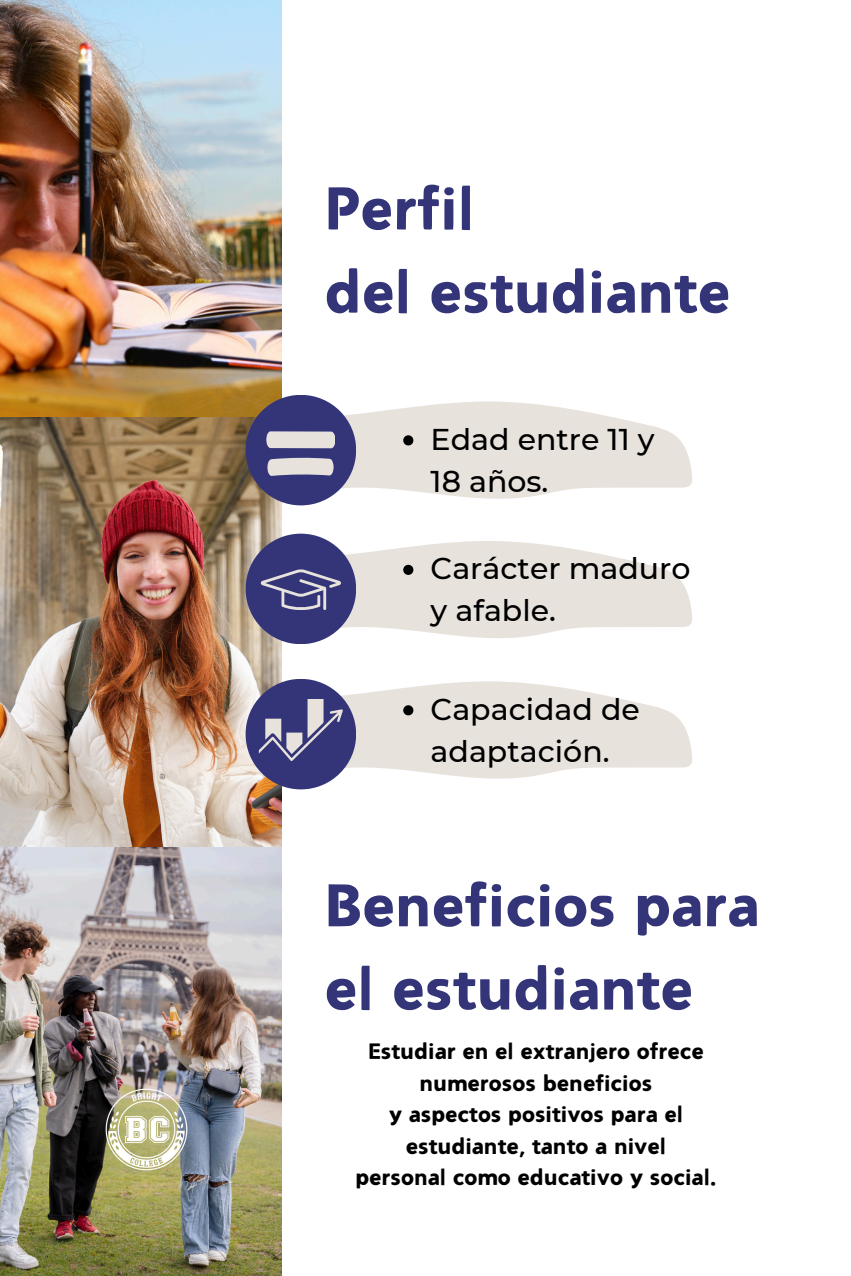
<style>
.page{position:relative;width:851px;height:1276px;background:#fff}
.page>*{position:absolute;margin:0;border:0;box-sizing:border-box;transform-origin:0 0}
.t1{font:900 60px/83.2px "Canva Dainty";color:#343579}
.t2{font:500 30px/41.7px "Montserrat";color:#000}
.t3{font:900 22.5px "Canva Dainty";color:#000}
</style>
<div class="page">
<img style="left:0;top:0;width:282px;height:1276px">
<div style="left:245px;top:395px;width:111px;height:110px;background:#343579;border-radius:50%"></div>
<div style="left:245px;top:534px;width:111px;height:110px;background:#343579;border-radius:50%"></div>
<div style="left:245px;top:679px;width:111px;height:110px;background:#343579;border-radius:50%"></div>
<img style="left:85px;top:1068px;width:123px;height:123px">
<svg style="left:256px;top:401px;width:436px;height:98px"></svg>
<svg style="left:256px;top:541px;width:436px;height:98px"></svg>
<svg style="left:256px;top:681px;width:436px;height:98px"></svg>
<p class="t1" style="left:324px;top:167px;width:407px">Perfil<br>del estudiante</p>
<p class="t2" style="left:430px;top:418px;width:225px">Edad entre 11 y<br>18 años.</p>
<h1 class="t2" style="left:430px;top:548px;width:261px">Carácter maduro y afable.</h1>
<p class="t2" style="left:430px;top:688px;width:211px">Capacidad de adaptación.</p>
<p class="t1" style="left:324px;top:864px;width:436px">Beneficios para el estudiante</p>
<p class="t3" style="left:368px;top:1039px;width:337px">Estudiar en el extranjero ofrece</p>
<p class="t3" style="left:419px;top:1071px;width:234px">numerosos beneficios</p>
<p class="t3" style="left:388px;top:1102px;width:296px">y aspectos positivos para el</p>
<p class="t3" style="left:406px;top:1134px;width:262px">estudiante, tanto a nivel</p>
<p class="t3" style="left:355px;top:1165px;width:362px">personal como educativo y social.</p>
</div>
